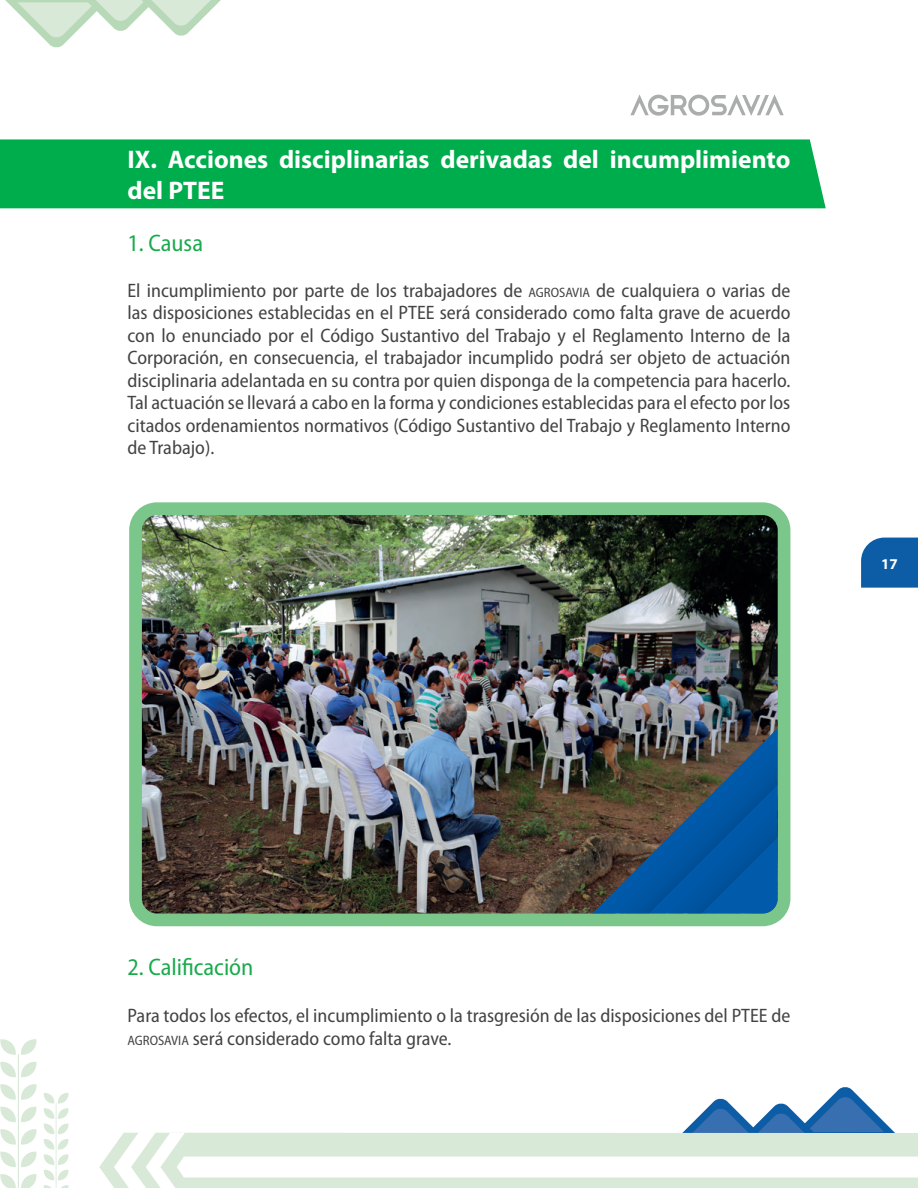
<style>
.page{position:relative;width:918px;height:1188px;background:#fff}
.page>*{position:absolute;margin:0;border:0;box-sizing:border-box;transform-origin:0 0}
.t1{font:700 25.5px/30.6px "Myriad Pro";color:#fff}
.t2{font:semi-condensed 24px "Myriad Pro";color:#1aaa4c}
.t3{font:semi-condensed 19.5px/22.5px "Myriad Pro";color:#434343;text-align:justify}
.t4{font:700 15px "Myriad Pro";color:#fff}
.s1{font-size:13.65px}
</style>
<div class="page">
<div style="left:0;top:139px;width:826px;height:69px;background:#00ad4c"></div>
<svg style="left:6px;top:1px;width:214px;height:47px"></svg>
<svg style="left:0;top:1039px;width:37px;height:149px"></svg>
<svg style="left:43px;top:1093px;width:26px;height:95px"></svg>
<svg style="left:99px;top:1087px;width:819px;height:101px"></svg>
<svg style="left:861px;top:538px;width:57px;height:50px;background:#1764aa"></svg>
<svg style="left:630px;top:95px;width:154px;height:21px"></svg>
<div style="left:129px;top:502px;width:661px;height:424px;background:#7ac68b;border-radius:28px"></div>
<img style="left:142px;top:515px;width:636px;height:399px">
<img style="left:481px;top:676px;width:297px;height:238px">
<img style="left:508px;top:703px;width:270px;height:211px">
<h1 class="t1" style="left:128px;top:143px;width:664px">IX. Acciones disciplinarias derivadas del incumplimiento del PTEE</h1>
<p class="t2" style="left:128px;top:228px;width:77px">1. Causa</p>
<p class="t3" style="left:128px;top:279px;width:664px">El incumplimiento por parte de los trabajadores de <span class="s1">AGROSAVIA</span> de cualquiera o varias de las disposiciones establecidas en el PTEE será considerado como falta grave de acuerdo con lo enunciado por el Código Sustantivo del Trabajo y el Reglamento Interno de la Corporación, en consecuencia, el trabajador incumplido podrá ser objeto de actuación disciplinaria adelantada en su contra por quien disponga de la competencia para hacerlo.<br>Tal actuación se llevará a cabo en la forma y condiciones establecidas para el efecto por los citados ordenamientos normativos (Código Sustantivo del Trabajo y Reglamento Interno de Trabajo).</p>
<p class="t4" style="left:881px;top:555px;width:18px">17</p>
<p class="t2" style="left:128px;top:952px;width:127px">2. Calificación</p>
<p class="t3" style="left:128px;top:1003px;width:664px;line-height:23.4px">Para todos los efectos, el incumplimiento o la trasgresión de las disposiciones del PTEE de<br><span class="s1">AGROSAVIA</span> será considerado como falta grave.</p>
</div>
